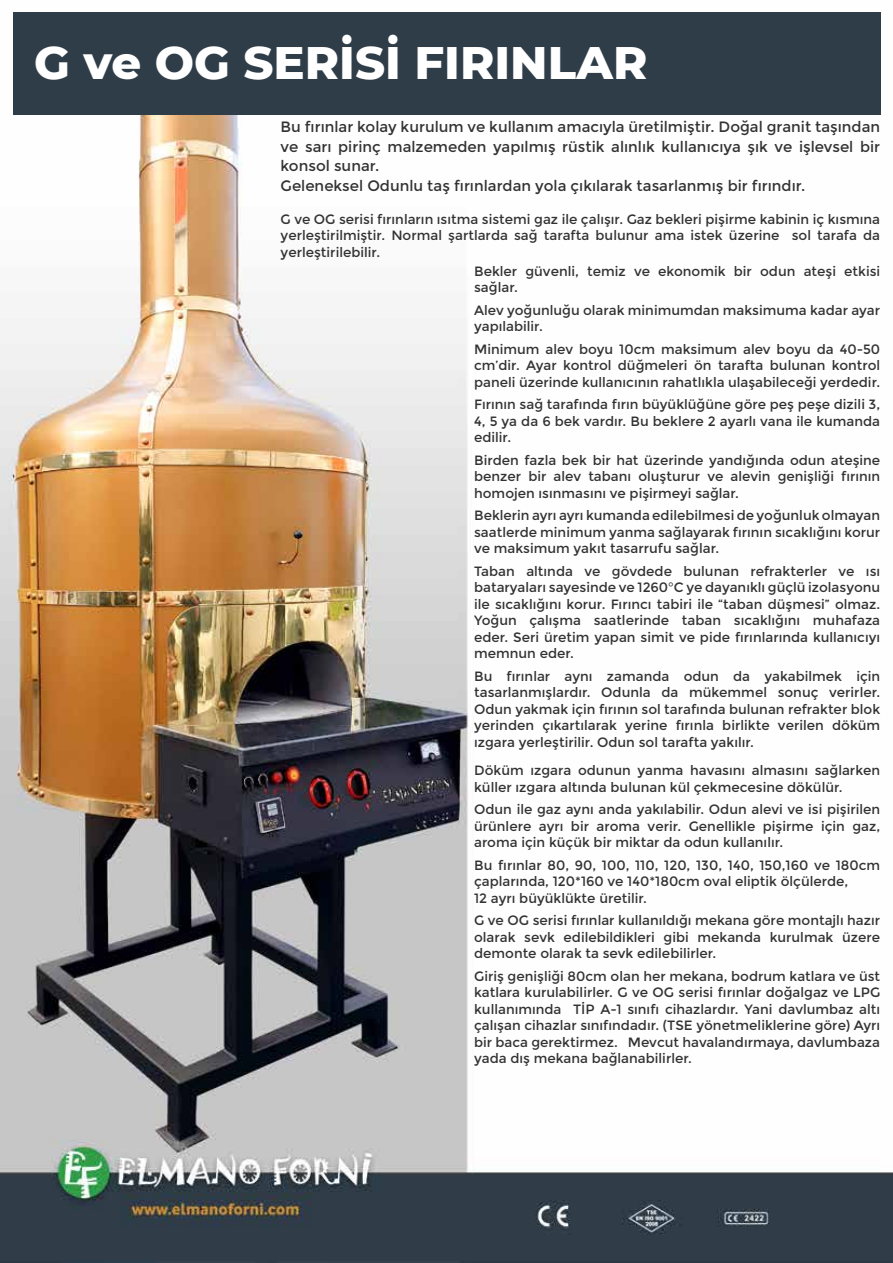
<style>
.page{position:relative;width:893px;height:1263px;background:#fff}
.page>*{position:absolute;margin:0;border:0;box-sizing:border-box;transform-origin:0 0}
.t1{font:800 46.5px "Montserrat";color:#fff}
.t2{font:15px/19.5px "Montserrat";color:#000}
.t3{font:13.5px/16.5px "Montserrat";color:#000;text-align:justify}
</style>
<div class="page">
<img style="left:0;top:12px;width:893px;height:1251px">
<div style="left:13px;top:13px;width:867px;height:102px;background:#2f3d48"></div>
<h1 class="t1" style="left:34px;top:28px;width:615px">G ve OG SERİSİ FIRINLAR</h1>
<p class="t2" style="left:281px;top:117px;width:601px">Bu fırınlar kolay kurulum ve kullanım amacıyla üretilmiştir. Doğal granit taşından ve sarı pirinç malzemeden yapılmış rüstik alınlık kullanıcıya şık ve işlevsel bir konsol sunar.<br>Geleneksel Odunlu taş fırınlardan yola çıkılarak tasarlanmış bir fırındır.</p>
<p class="t3" style="left:281px;top:211px;width:601px">G ve OG serisi fırınların ısıtma sistemi gaz ile çalışır. Gaz bekleri pişirme kabinin iç kısmına yerleştirilmiştir. Normal şartlarda sağ tarafta bulunur ama istek üzerine sol tarafa da yerleştirilebilir.</p>
<p class="t3" style="left:474px;top:263px;width:408px">Bekler güvenli, temiz ve ekonomik bir odun ateşi etkisi sağlar.</p>
<p class="t3" style="left:474px;top:302px;width:408px">Alev yoğunluğu olarak minimumdan maksimuma kadar ayar yapılabilir.</p>
<p class="t3" style="left:474px;top:341px;width:408px">Minimum alev boyu 10cm maksimum alev boyu da 40-50 cm’dir. Ayar kontrol düğmeleri ön tarafta bulunan kontrol paneli üzerinde kullanıcının rahatlıkla ulaşabileceği yerdedir.</p>
<p class="t3" style="left:474px;top:396px;width:408px">Fırının sağ tarafında fırın büyüklüğüne göre peş peşe dizili 3, 4, 5 ya da 6 bek vardır. Bu beklere 2 ayarlı vana ile kumanda edilir.</p>
<p class="t3" style="left:474px;top:452px;width:408px">Birden fazla bek bir hat üzerinde yandığında odun ateşine benzer bir alev tabanı oluşturur ve alevin genişliği fırının homojen ısınmasını ve pişirmeyi sağlar.</p>
<p class="t3" style="left:474px;top:507px;width:408px">Beklerin ayrı ayrı kumanda edilebilmesi de yoğunluk olmayan saatlerde minimum yanma sağlayarak fırının sıcaklığını korur ve maksimum yakıt tasarrufu sağlar.</p>
<p class="t3" style="left:474px;top:563px;width:408px">Taban altında ve gövdede bulunan refrakterler ve ısı bataryaları sayesinde ve 1260°C ye dayanıklı güçlü izolasyonu ile sıcaklığını korur. Fırıncı tabiri ile “taban düşmesi” olmaz.<br>Yoğun çalışma saatlerinde taban sıcaklığını muhafaza eder. Seri üretim yapan simit ve pide fırınlarında kullanıcıyı memnun eder.</p>
<p class="t3" style="left:474px;top:668px;width:408px">Bu fırınlar aynı zamanda odun da yakabilmek için tasarlanmışlardır. Odunla da mükemmel sonuç verirler.<br>Odun yakmak için fırının sol tarafında bulunan refrakter blok yerinden çıkartılarak yerine fırınla birlikte verilen döküm ızgara yerleştirilir. Odun sol tarafta yakılır.</p>
<p class="t3" style="left:474px;top:762px;width:408px">Döküm ızgara odunun yanma havasını almasını sağlarken küller ızgara altında bulunan kül çekmecesine dökülür.</p>
<p class="t3" style="left:474px;top:801px;width:408px">Odun ile gaz aynı anda yakılabilir. Odun alevi ve isi pişirilen ürünlere ayrı bir aroma verir. Genellikle pişirme için gaz, aroma için küçük bir miktar da odun kullanılır.</p>
<p class="t3" style="left:474px;top:857px;width:408px;text-align:left">Bu fırınlar 80, 90, 100, 110, 120, 130, 140, 150,160 ve 180cm çaplarında, 120*160 ve 140*180cm oval eliptik ölçülerde,<br>12 ayrı büyüklükte üretilir.</p>
<p class="t3" style="left:474px;top:912px;width:408px">G ve OG serisi fırınlar kullanıldığı mekana göre montajlı hazır olarak sevk edilebildikleri gibi mekanda kurulmak üzere demonte olarak ta sevk edilebilirler.</p>
<p class="t3" style="left:474px;top:968px;width:408px">Giriş genişliği 80cm olan her mekana, bodrum katlara ve üst katlara kurulabilirler. G ve OG serisi fırınlar doğalgaz ve LPG kullanımında TİP A-1 sınıfı cihazlardır. Yani davlumbaz altı çalışan cihazlar sınıfındadır. (TSE yönetmeliklerine göre) Ayrı bir baca gerektirmez. Mevcut havalandırmaya, davlumbaza yada dış mekana bağlanabilirler.</p>
</div>
